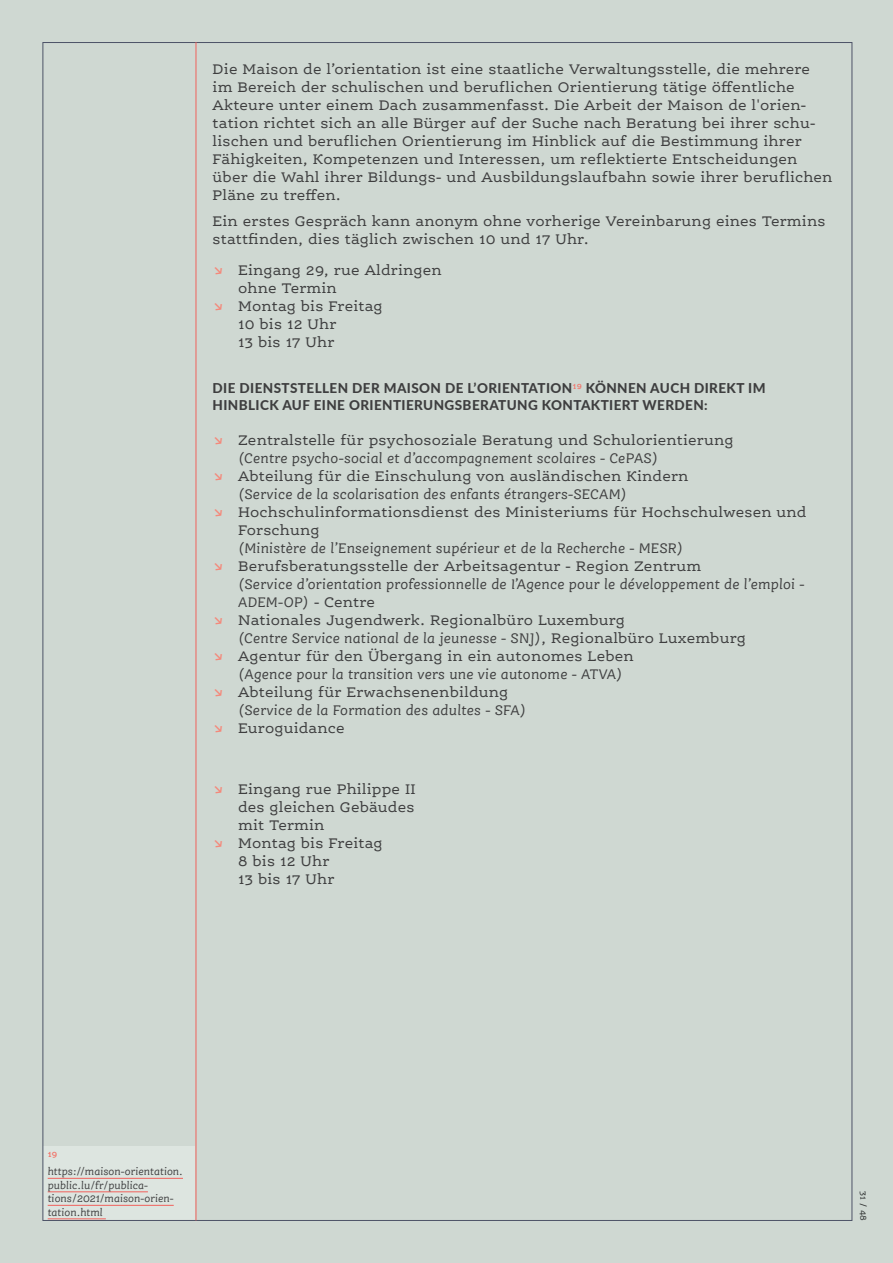
<style>
.page{position:relative;width:893px;height:1263px;background:#cfd8d2}
.page>*{position:absolute;margin:0;border:0;box-sizing:border-box;transform-origin:0 0}
.textes_courants{font:15px/18px "Ernestine Pro";letter-spacing:.01em;color:#3e3e3f}
.t1{font:italic 15px/18px "Ernestine Pro";letter-spacing:.01em;color:#3e3e3f}
.cap_petit_titres_non{font:800 13.5px/16.5px "Lato";letter-spacing:.03em;color:#3e3e3f}
.legende{font:italic 11.25px/13.5px "Ernestine Pro";color:#3e3e3f}
.t2{font:9px "Ernestine Pro";color:#3e3e3f}
.textes_courants-2{font:600 8.7px "Ernestine Pro";color:#f27167}
.s1{font-weight:600;color:#f4897b}
.s2{font-style:italic}
.s3{font-weight:600;font-style:normal;color:#f4897b}
.s4{font-style:normal}
.s5{font-weight:600}
</style>
<div class="page">
<div style="left:43px;top:1146px;width:152px;height:74px;background:#dde5e0"></div>
<hr style="left:48px;top:1178px;width:135px;height:1px;background:#f1615c">
<hr style="left:48px;top:1191px;width:100px;height:1px;background:#f1615c">
<hr style="left:48px;top:1205px;width:126px;height:1px;background:#f1615c">
<hr style="left:48px;top:1218px;width:58px;height:1px;background:#f1615c">
<hr style="left:196px;top:42px;width:1px;height:1178px;background:#f1615c">
<p class="textes_courants" style="left:213px;top:59px;width:621px">Die Maison de l’orientation ist eine staatliche Verwaltungsstelle, die mehrere im Bereich der schulischen und beruflichen Orientierung tätige öffentliche Akteure unter einem Dach zusammenfasst. Die Arbeit der Maison de l'orien&shy;tation richtet sich an alle Bürger auf der Suche nach Beratung bei ihrer schu&shy;lischen und beruflichen Orientierung im Hinblick auf die Bestimmung ihrer Fähigkeiten, Kompetenzen und Interessen, um reflektierte Entscheidungen über die Wahl ihrer Bildungs- und Ausbildungslaufbahn sowie ihrer beruflichen Pläne zu treffen.</p>
<p class="textes_courants" style="left:213px;top:212px;width:614px">Ein erstes Gespräch kann anonym ohne vorherige Vereinbarung eines Termins stattfinden, dies täglich zwischen 10 und 17 Uhr.</p>
<p class="textes_courants" style="left:238px;top:261px;width:205px;text-indent:-26px"><span class="s1">↘</span> Eingang 29, rue Aldringen ohne Termin</p>
<p class="textes_courants" style="left:238px;top:297px;width:146px;text-indent:-26px"><span class="s1">↘</span> Montag bis Freitag<br>10 bis 12 Uhr<br>13 bis 17 Uhr</p>
<p class="cap_petit_titres_non" style="left:213px;top:379px;width:554px">DIE DIENSTSTELLEN DER MAISON DE L’ORIENTATION<sup>19</sup> KÖNNEN AUCH DIREKT IM<br>HINBLICK AUF EINE ORIENTIERUNGSBERATUNG KONTAKTIERT WERDEN:</p>
<p class="textes_courants" style="left:238px;top:430px;width:497px;text-indent:-26px"><span class="s1">↘</span> Zentralstelle für psychosoziale Beratung und Schulorientierung <span class="s2">(Centre psycho-social et d’accompagnement scolaires - CePAS)</span></p>
<p class="t1" style="left:238px;top:467px;width:452px;text-indent:-26px"><span class="s3">↘</span> <span class="s4">Abteilung für die Einschulung von ausländischen Kindern </span>(Service de la scolarisation des enfants étrangers-SECAM)</p>
<p class="textes_courants" style="left:238px;top:502px;width:570px;text-indent:-26px"><span class="s1">↘</span> Hochschulinformationsdienst des Ministeriums für Hochschulwesen und<br>Forschung<br><span class="s2">(Ministère de l’Enseignement supérieur et de la Recherche - MESR)</span></p>
<p class="t1" style="left:238px;top:557px;width:568px;text-indent:-26px"><span class="s3">↘</span> <span class="s4">Berufsberatungsstelle der Arbeitsagentur - Region Zentrum<br></span>(Service d’orientation professionnelle de I’Agence pour le développement de l’emploi -<br>ADEM-OP) <span class="s4">- Centre</span></p>
<p class="textes_courants" style="left:238px;top:610px;width:509px;text-indent:-26px"><span class="s1">↘</span> Nationales Jugendwerk. Regionalbüro Luxemburg<br><span class="s2">(Centre Service national de la jeunesse - SNJ)</span>, Regionalbüro Luxemburg</p>
<p class="t1" style="left:238px;top:647px;width:397px;text-indent:-26px"><span class="s3">↘</span> <span class="s4">Agentur für den Übergang in ein autonomes Leben </span>(Agence pour la transition vers une vie autonome - ATVA)</p>
<p class="t1" style="left:238px;top:683px;width:290px;text-indent:-26px"><span class="s3">↘</span> <span class="s4">Abteilung für Erwachsenenbildung </span>(Service de la Formation des adultes - SFA)</p>
<p class="textes_courants" style="left:213px;top:718px;width:133px"><span class="s1">↘</span> Euroguidance</p>
<p class="textes_courants" style="left:238px;top:780px;width:179px;text-align:justify;text-indent:-26px"><span class="s1">↘</span> Eingang rue Philippe II des gleichen Gebäudes mit Termin</p>
<p class="textes_courants" style="left:238px;top:834px;width:146px;text-indent:-26px"><span class="s1">↘</span> Montag bis Freitag<br>8 bis 12 Uhr<br>13 bis 17 Uhr</p>
<p class="textes_courants-2" style="left:48px;top:1148px;width:11px">19</p>
<p class="legende" style="left:48px;top:1165px;width:137px">https://maison-orientation. public.lu/fr/publica&shy;tions/2021/maison-orien&shy;tation.html</p>
<p class="t2" style="left:869px;top:1191px;width:31px;rotate:90deg">31 <span class="s5">/</span> 48</p>
</div>
